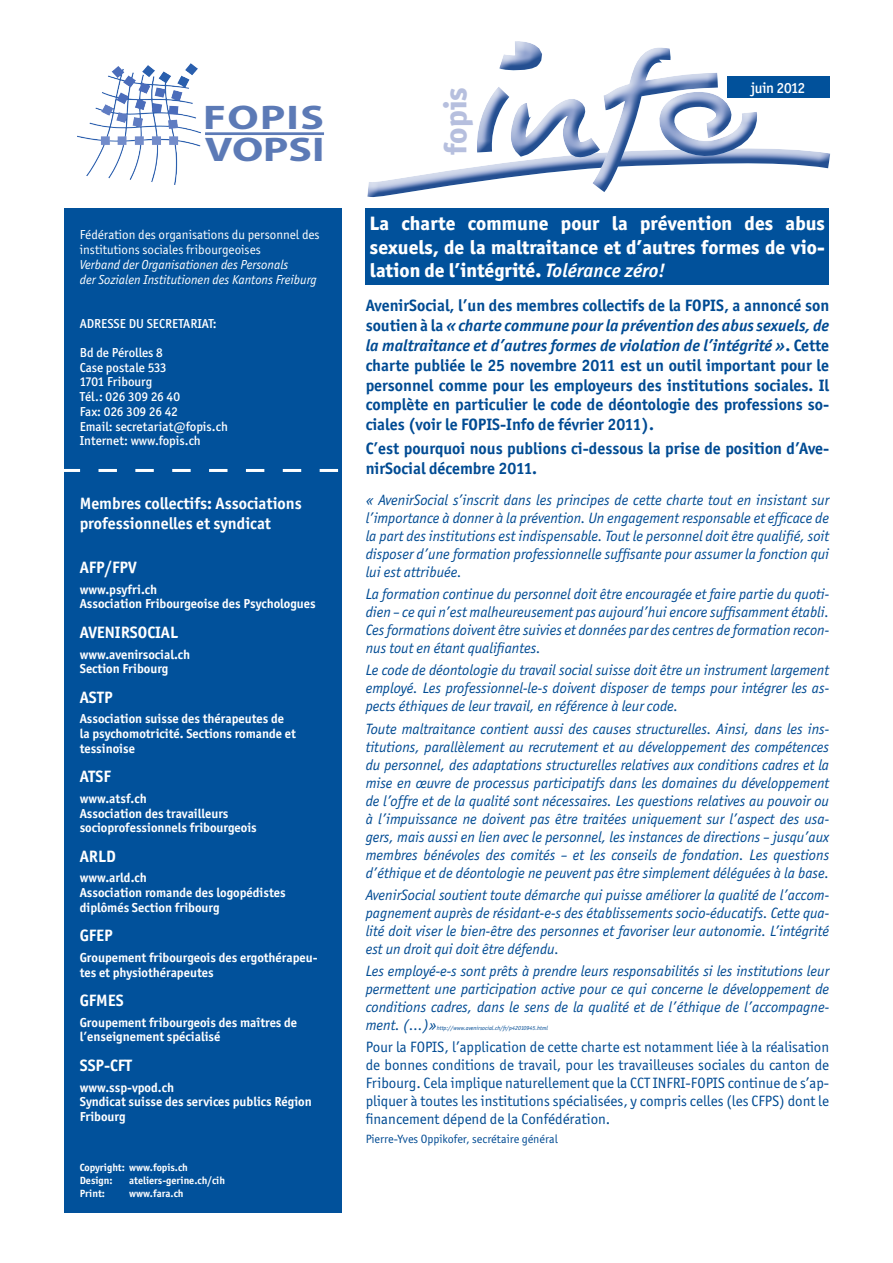
<style>
.page{position:relative;width:893px;height:1263px;background:#fff}
.page>*{position:absolute;margin:0;border:0;box-sizing:border-box;transform-origin:0 0}
.t1{font:700 34.2px/31.8px "Myriad Pro";letter-spacing:.015em;color:#5c7ab6;scale:1.27 1}
.t2{font:800 31.5px "Officina Sans ITC Std";color:#b6bfde}
.t3{font:800 19.5px/23.4px "Officina Sans ITC Std";color:#fff;text-align:justify}
.t4{font:700 16.5px/19.8px "Officina Sans ITC Std";color:#004b93;text-align:justify}
.t5{font:700 16.5px/19.8px "Officina Sans ITC Std";color:#fff}
.t6{font:italic 15px/18px "Officina Sans ITC Std";color:#004b93;text-align:justify}
.t7{font:15px/18px "Officina Sans ITC Std";color:#004b93;text-align:justify}
.t8{font:500 15px "Officina Sans ITC Std";letter-spacing:-.02em;color:#fff}
.t9{font:700 13.05px/14.7px "Officina Sans ITC Std";color:#fff}
.t10{font:500 13.05px/14.7px "Officina Sans ITC Std";color:#fff}
.t11{font:italic 13.05px/14.7px "Officina Sans ITC Std";color:#fff}
.t12{font:13.05px/14.7px "Officina Sans ITC Std";color:#fff}
.t13{font:12px "Officina Sans ITC Std";color:#004b93}
.t14{font:700 10.5px/12.6px "Officina Sans ITC Std";color:#fff}
.t15{font:italic 6px "Officina Sans ITC Std";color:#004b93}
.s1{font-weight:700;font-style:italic}
.s2{font-style:italic}
</style>
<div class="page">
<div style="left:64px;top:208px;width:277px;height:1005px;background:#01519b"></div>
<img style="left:78px;top:64px;width:123px;height:120px">
<hr style="left:205px;top:132px;width:119px;height:3px;background:#5c7ab6">
<svg style="left:64px;top:469px;width:274px;height:3px"></svg>
<svg style="left:367px;top:76px;width:463px;height:121px"></svg>
<div style="left:475px;top:41px;width:292px;height:155px;background:#01519b;opacity:.75"></div>
<div style="left:366px;top:208px;width:463px;height:77px;background:#01519b"></div>
<h1 class="t1" style="left:203px;top:100px;width:97px">FOPIS<br>VOPSI</h1>
<p class="t12" style="left:80px;top:228px;width:241px">Fédération des organisations du personnel des institutions sociales fribourgeoises</p>
<p class="t11" style="left:80px;top:257px;width:238px">Verband der Organisationen des Personals<br>der Sozialen Institutionen des Kantons Freiburg</p>
<p class="t10" style="left:80px;top:316px;width:138px">ADRESSE DU SECRETARIAT:</p>
<p class="t10" style="left:80px;top:345px;width:150px">Bd de Pérolles 8<br>Case postale 533<br>1701 Fribourg<br>Tél.: 026 309 26 40<br>Fax: 026 309 26 42<br>Email: secretariat@fopis.ch<br>Internet: www.fopis.ch</p>
<p class="t5" style="left:80px;top:493px;width:223px">Membres collectifs: Associations professionnelles et syndicat</p>
<p class="t5" style="left:80px;top:557px;width:58px">AFP/FPV</p>
<p class="t9" style="left:80px;top:582px;width:237px">www.psyfri.ch<br>Association Fribourgeoise des Psychologues</p>
<p class="t5" style="left:80px;top:622px;width:100px">AVENIRSOCIAL</p>
<p class="t9" style="left:80px;top:647px;width:112px">www.avenirsocial.ch<br>Section Fribourg</p>
<p class="t5" style="left:80px;top:687px;width:34px">ASTP</p>
<p class="t9" style="left:80px;top:711px;width:218px">Association suisse des thérapeutes de la psychomotricité. Sections romande et tessinoise</p>
<p class="t5" style="left:80px;top:766px;width:33px">ATSF</p>
<p class="t9" style="left:80px;top:791px;width:179px">www.atsf.ch<br>Association des travailleurs socioprofessionnels fribourgeois</p>
<p class="t5" style="left:80px;top:846px;width:38px">ARLD</p>
<p class="t9" style="left:80px;top:870px;width:207px">www.arld.ch<br>Association romande des logopédistes diplômés Section fribourg</p>
<p class="t5" style="left:80px;top:925px;width:35px">GFEP</p>
<p class="t9" style="left:80px;top:950px;width:239px">Groupement fribourgeois des ergothérapeu&shy;tes et physiothérapeutes</p>
<p class="t5" style="left:80px;top:990px;width:46px">GFMES</p>
<p class="t9" style="left:80px;top:1015px;width:219px">Groupement fribourgeois des maîtres de l’enseignement spécialisé</p>
<p class="t5" style="left:80px;top:1055px;width:54px">SSP-CFT</p>
<p class="t9" style="left:80px;top:1080px;width:233px">www.ssp-vpod.ch<br>Syndicat suisse des services publics Région<br>Fribourg</p>
<p class="t14" style="left:80px;top:1161px;width:110px">Copyright: www.fopis.ch<br>Design:</p>
<p class="t14" style="left:129px;top:1174px;width:97px">ateliers-gerine.ch/cih</p>
<p class="t14" style="left:80px;top:1186px;width:27px">Print:</p>
<p class="t14" style="left:129px;top:1186px;width:56px">www.fara.ch</p>
<h2 class="t2" style="left:436px;top:155px;width:70px;rotate:-90deg">fopis</h2>
<p class="t8" style="left:751px;top:79px;width:56px">juin 2012</p>
<h3 class="t3" style="left:370px;top:212px;width:457px">La charte commune pour la prévention des abus sexuels, de la maltraitance et d’autres formes de vio&shy;lation de l’intégrité. <span class="s1">Tolérance zéro!</span></h3>
<p class="t4" style="left:366px;top:296px;width:465px">AvenirSocial, l’un des membres collectifs de la FOPIS, a annoncé son soutien à la <span class="s2">« charte commune pour la prévention des abus sexuels, de la maltraitance et d’autres formes de violation de l’intégrité »</span>. Cette charte publiée le 25 novembre 2011 est un outil important pour le personnel comme pour les employeurs des institutions sociales. Il complète en particulier le code de déontologie des professions so&shy;ciales (voir le FOPIS-Info de février 2011).</p>
<p class="t4" style="left:366px;top:438px;width:465px">C’est pourquoi nous publions ci-dessous la prise de position d’Ave&shy;nirSocial décembre 2011.</p>
<p class="t6" style="left:366px;top:491px;width:465px">« AvenirSocial s’inscrit dans les principes de cette charte tout en insistant sur l’importance à donner à la prévention. Un engagement responsable et efficace de la part des institutions est indispensable. Tout le personnel doit être qualifié, soit disposer d’une formation professionnelle suffisante pour assumer la fonction qui lui est attribuée.</p>
<p class="t6" style="left:366px;top:585px;width:465px">La formation continue du personnel doit être encouragée et faire partie du quoti&shy;dien – ce qui n’est malheureusement pas aujourd’hui encore suffisamment établi.<br>Ces formations doivent être suivies et données par des centres de formation recon&shy;nus tout en étant qualifiantes.</p>
<p class="t6" style="left:366px;top:661px;width:465px">Le code de déontologie du travail social suisse doit être un instrument largement employé. Les professionnel-le-s doivent disposer de temps pour intégrer les as&shy;pects éthiques de leur travail, en référence à leur code.</p>
<p class="t6" style="left:366px;top:719px;width:465px">Toute maltraitance contient aussi des causes structurelles. Ainsi, dans les ins&shy;titutions, parallèlement au recrutement et au développement des compétences du personnel, des adaptations structurelles relatives aux conditions cadres et la mise en œuvre de processus participatifs dans les domaines du développement de l’offre et de la qualité sont nécessaires. Les questions relatives au pouvoir ou à l’impuissance ne doivent pas être traitées uniquement sur l’aspect des usa&shy;gers, mais aussi en lien avec le personnel, les instances de directions – jusqu’aux membres bénévoles des comités – et les conseils de fondation. Les questions d’éthique et de déontologie ne peuvent pas être simplement déléguées à la base.</p>
<p class="t6" style="left:366px;top:886px;width:465px">AvenirSocial soutient toute démarche qui puisse améliorer la qualité de l’accom&shy;pagnement auprès de résidant-e-s des établissements socio-éducatifs. Cette qua&shy;lité doit viser le bien-être des personnes et favoriser leur autonomie. L’intégrité est un droit qui doit être défendu.</p>
<p class="t6" style="left:366px;top:962px;width:465px">Les employé-e-s sont prêts à prendre leurs responsabilités si les institutions leur permettent une participation active pour ce qui concerne le développement de conditions cadres, dans le sens de la qualité et de l’éthique de l’accompagne&shy;ment. (…)»</p>
<p class="t15" style="left:437px;top:1025px;width:113px">http://www.avenirsocial.ch/fr/p42010945.html</p>
<p class="t7" style="left:366px;top:1038px;width:465px">Pour la FOPIS, l’application de cette charte est notamment liée à la réalisation de bonnes conditions de travail, pour les travailleuses sociales du canton de Fribourg. Cela implique naturellement que la CCT INFRI-FOPIS continue de s’ap&shy;pliquer à toutes les institutions spécialisées, y compris celles (les CFPS) dont le financement dépend de la Confédération.</p>
<p class="t13" style="left:366px;top:1132px;width:194px">Pierre-Yves Oppikofer, secrétaire général</p>
</div>
